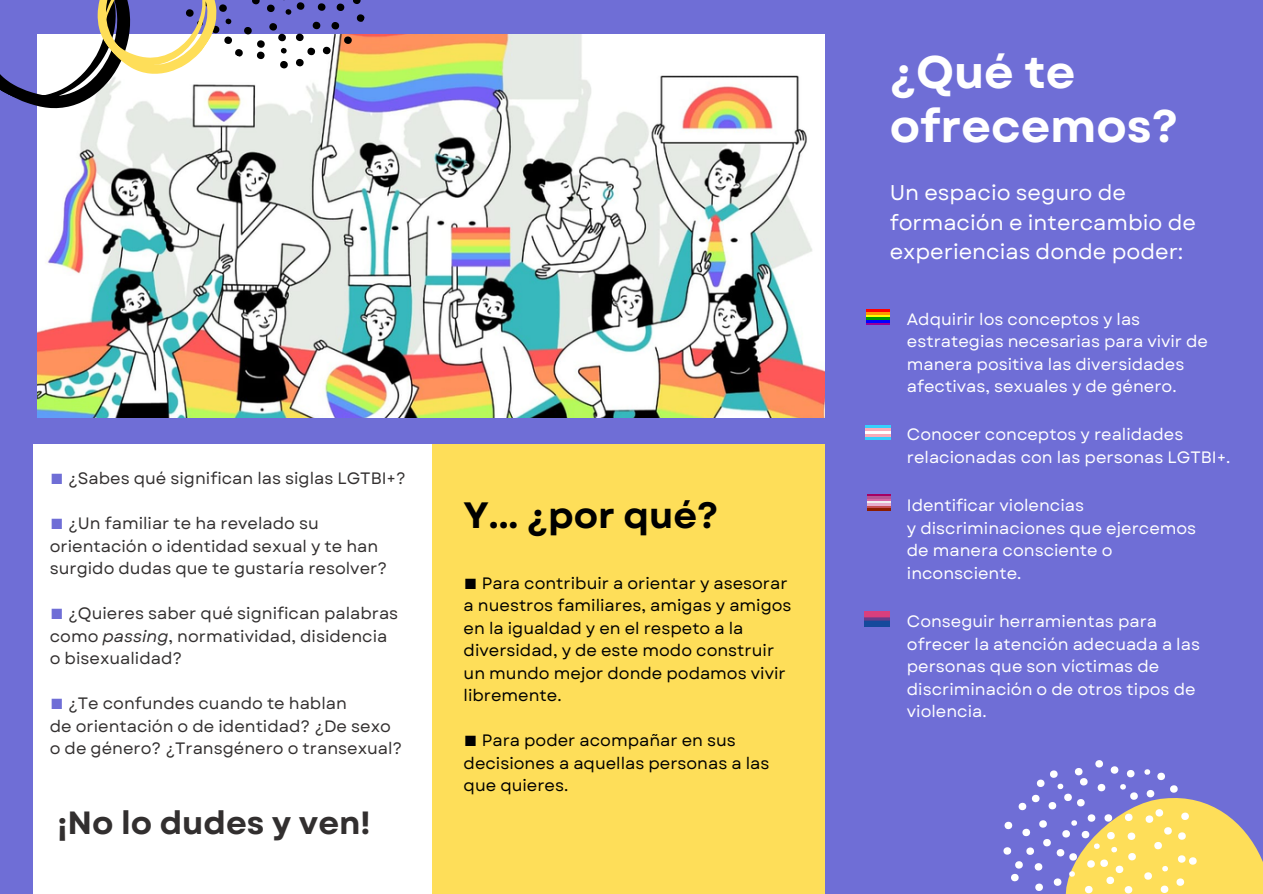
<style>
.page{position:relative;width:1263px;height:894px;background:#fff}
.page>*{position:absolute;margin:0;border:0;box-sizing:border-box;transform-origin:0 0}
.t1{font:700 45.6px/54px "Garet";color:#fff}
.t2{font:700 36.6px "Garet";color:#000}
.t3{font:700 32.1px "Garet";color:#322f2f}
.t4{font:21.3px/29.2px "Garet";color:#fff}
.t5{font:16.5px/22.5px "Garet";color:#fff}
.t6{font:16.5px/22.5px "Garet";color:#322f2f}
.t7{font:16.5px/22.5px "Garet";color:#000}
.s1{color:#6f6ed6}
.s2{font-style:italic}
</style>
<div class="page">
<div style="left:0;top:0;width:1263px;height:893px;background:#6f6ed6"></div>
<div style="left:427px;top:444px;width:398px;height:449px;background:#fede59"></div>
<div style="left:33px;top:444px;width:399px;height:449px;background:#fff"></div>
<svg style="left:1003px;top:760px;width:260px;height:133px"></svg>
<hr style="left:866px;top:322px;width:23px;height:3px;background:#980098">
<hr style="left:866px;top:320px;width:23px;height:2px;background:#00f">
<hr style="left:866px;top:317px;width:23px;height:3px;background:#009800">
<hr style="left:866px;top:314px;width:23px;height:3px;background:#ff0">
<hr style="left:866px;top:312px;width:23px;height:2px;background:#ff9800">
<hr style="left:866px;top:309px;width:23px;height:3px;background:#f00">
<img style="left:866px;top:425px;width:24px;height:14px">
<hr style="left:867px;top:494px;width:24px;height:2px;background:#a50164">
<hr style="left:867px;top:496px;width:24px;height:3px;background:#b55594">
<hr style="left:867px;top:499px;width:24px;height:2px;background:#d665a5">
<hr style="left:867px;top:501px;width:24px;height:2px;background:#efefef">
<hr style="left:867px;top:503px;width:24px;height:3px;background:#e7aece">
<hr style="left:867px;top:506px;width:24px;height:2px;background:#c64d52">
<hr style="left:867px;top:508px;width:24px;height:3px;background:#8b1c00">
<img style="left:864px;top:611px;width:25px;height:15px">
<img style="left:38px;top:34px;width:787px;height:384px">
<svg style="left:0;top:0;width:403px;height:138px"></svg>
<p class="t6" style="left:50px;top:467px;width:358px"><span class="s1">■</span> ¿Sabes qué significan las siglas LGTBI+?</p>
<p class="t6" style="left:50px;top:512px;width:339px"><span class="s1">■</span> ¿Un familiar te ha revelado su orientación o identidad sexual y te han surgido dudas que te gustaría resolver?</p>
<p class="t6" style="left:50px;top:602px;width:350px"><span class="s1">■</span> ¿Quieres saber qué significan palabras como <span class="s2">passing</span>, normatividad, disidencia o bisexualidad?</p>
<p class="t6" style="left:50px;top:692px;width:354px"><span class="s1">■</span> ¿Te confundes cuando te hablan<br>de orientación o de identidad? ¿De sexo o de género? ¿Transgénero o transexual?</p>
<h3 class="t3" style="left:57px;top:799px;width:315px">¡No lo dudes y ven!</h3>
<h2 class="t2" style="left:464px;top:488px;width:256px">Y... ¿por qué?</h2>
<p class="t7" style="left:464px;top:571px;width:329px">■ Para contribuir a orientar y asesorar a nuestros familiares, amigas y amigos en la igualdad y en el respeto a la diversidad, y de este modo construir un mundo mejor donde podamos vivir libremente.</p>
<p class="t7" style="left:464px;top:729px;width:307px">■ Para poder acompañar en sus decisiones a aquellas personas a las que quieres.</p>
<h1 class="t1" style="left:890px;top:45px;width:290px">¿Qué te ofrecemos?</h1>
<p class="t4" style="left:890px;top:178px;width:308px">Un espacio seguro de formación e intercambio de experiencias donde poder:</p>
<p class="t5" style="left:907px;top:307px;width:303px">Adquirir los conceptos y las estrategias necesarias para vivir de manera positiva las diversidades afectivas, sexuales y de género.</p>
<p class="t5" style="left:907px;top:423px;width:325px">Conocer conceptos y realidades relacionadas con las personas LGTBI+.</p>
<p class="t5" style="left:907px;top:494px;width:291px">Identificar violencias<br>y discriminaciones que ejercemos de manera consciente o inconsciente.</p>
<p class="t5" style="left:907px;top:610px;width:295px">Conseguir herramientas para ofrecer la atención adecuada a las personas que son víctimas de discriminación o de otros tipos de violencia.</p>
</div>
